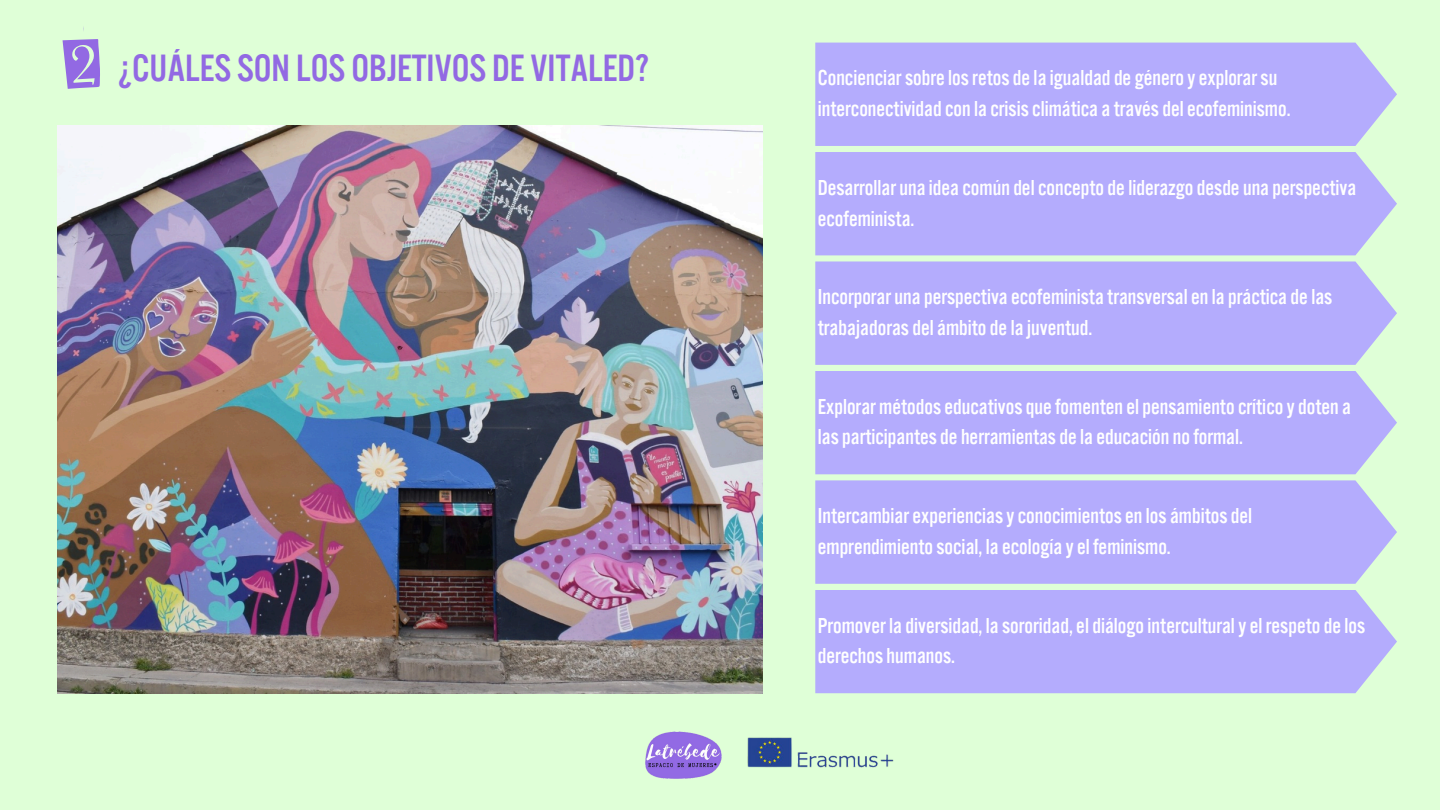
<style>
.page{position:relative;width:1440px;height:810px;background:#dfffd7}
.page>*{position:absolute;margin:0;border:0;box-sizing:border-box;transform-origin:0 0}
.t1{font:94.6px "Drunken Hour";color:#9269e3}
.t2{font:39.3px "Alternate Gothic Pro No 3";color:#9269e3}
.t3{font:22.3px/30.8px "Alternate Gothic Pro No 3";color:#fff}
</style>
<div class="page">
<div style="left:815px;top:261px;width:582px;height:104px;background:#b4acfd"></div>
<div style="left:815px;top:371px;width:582px;height:103px;background:#b4acfd"></div>
<div style="left:815px;top:480px;width:582px;height:104px;background:#b4acfd"></div>
<div style="left:815px;top:590px;width:582px;height:103px;background:#b4acfd"></div>
<div style="left:815px;top:152px;width:582px;height:103px;background:#b4acfd"></div>
<div style="left:815px;top:43px;width:582px;height:103px;background:#b4acfd"></div>
<img style="left:58px;top:125px;width:704px;height:568px">
<img style="left:645px;top:731px;width:77px;height:48px">
<img style="left:747px;top:737px;width:147px;height:31px">
<p class="t1" style="left:58px;top:21px;width:48px">2</p>
<p class="t2" style="left:118px;top:48px;width:533px">¿CUÁLES SON LOS OBJETIVOS DE VITALED?</p>
<p class="t3" style="left:818px;top:63px;width:474px">Concienciarsobrelosretosdelaigualdadde géneroyexplorarsu interconectividadconlacrisisclimáticaatravésdelecofeminismo.</p>
<p class="t3" style="left:818px;top:172px;width:540px">Desarrollarunaideacomúndelconceptodeliderazgodesdeunaperspectiva ecofeminista.</p>
<p class="t3" style="left:818px;top:281px;width:516px">Incorporarunaperspectivaecofeministatransversalenlaprácticadelas trabajadorasdelámbitodelajuventud.</p>
<h1 class="t3" style="left:818px;top:391px;width:535px">Explorar métodoseducativosquefomentenelpensamientocríticoydotena lasparticipantesdeherramientasdelaeducaciónnoformal.</h1>
<p class="t3" style="left:818px;top:500px;width:436px">Intercambiarexperienciasyconocimientosenlosámbitosdel emprendimientosocial, laecologíayel feminismo.</p>
<p class="t3" style="left:818px;top:610px;width:549px">Promover ladiversidad, lasororidad,eldiálogointerculturalyel respetodelos derechoshumanos.</p>
</div>
